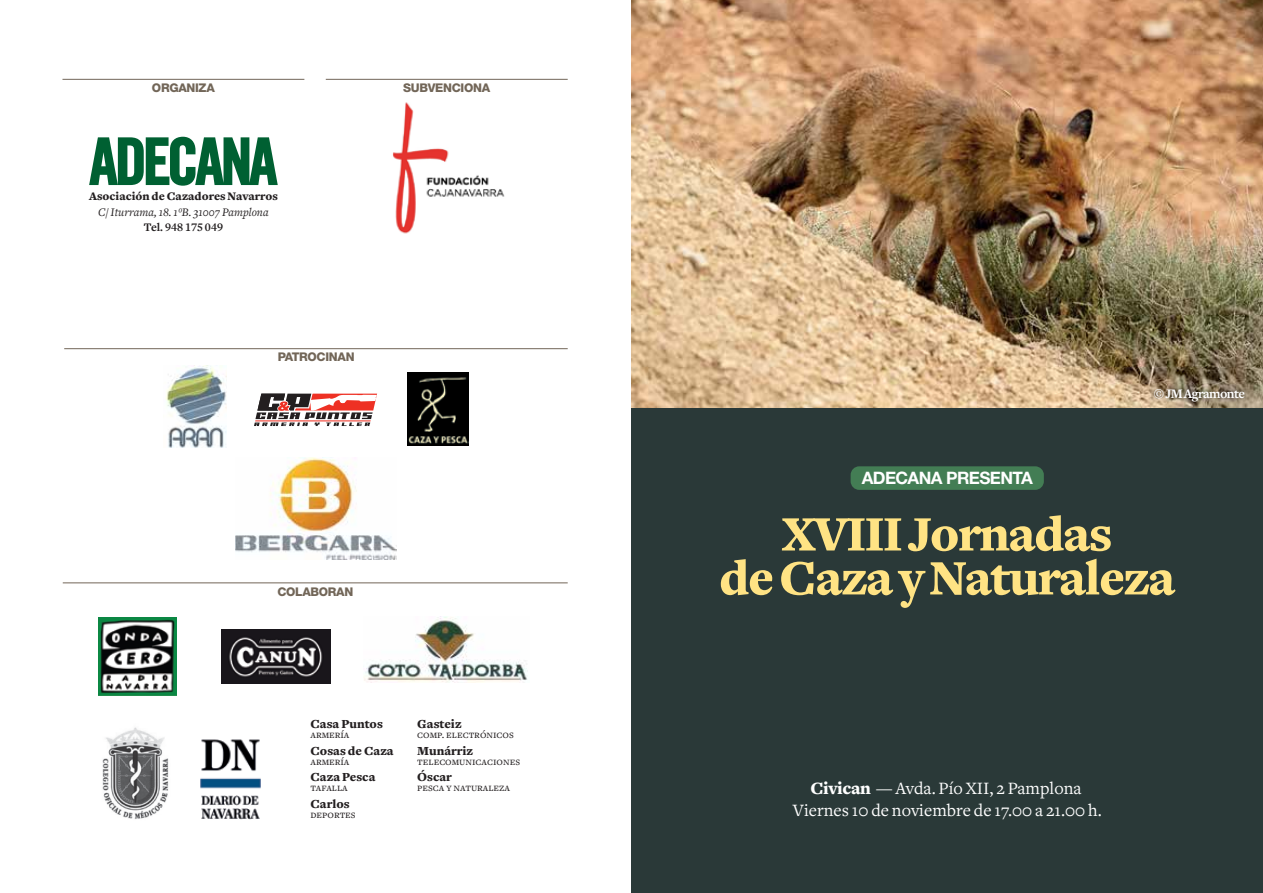
<style>
.page{position:relative;width:1263px;height:893px;background:#fff}
.page>*{position:absolute;margin:0;border:0;box-sizing:border-box;transform-origin:0 0}
.t1{font:900 51.45px/44px "Freight Text";letter-spacing:-.03em;color:#ffe384;text-align:center}
.t2{font:18px/21.6px "Freight Text";color:#fff;text-align:center}
.t3{font:700 17.1px "Helvetica Neue";letter-spacing:-.035em;color:#fff}
.t4{font:700 13.5px "Freight Text";letter-spacing:-.04em;color:#fff}
.t5{font:900 12.9px "Freight Text";color:#231f20}
.t6{font:800 12px "Helvetica Neue";letter-spacing:-.025em;color:#726658}
.t7{font:italic 12px "Freight Text";color:#231f20}
.t8{font:900 12px "Freight Text";color:#231f20}
.t9{font:12px "Freight Text Bold SC";color:#231f20}
.t10{font:11.55px "Freight Text Book SC";color:#231f20}
.s1{font-family:"Freight Text";font-weight:700}
.s2{font-weight:900}
</style>
<div class="page">
<img style="left:631px;top:0;width:632px;height:420px">
<div style="left:632px;top:409px;width:631px;height:484px;background:#2a3938"></div>
<div style="left:851px;top:466px;width:193px;height:24px;background:#437d54;border-radius:9px"></div>
<img style="left:392px;top:102px;width:113px;height:132px">
<hr style="left:62px;top:79px;width:242px;height:1px;background:#726658">
<hr style="left:326px;top:79px;width:242px;height:1px;background:#726658">
<hr style="left:64px;top:348px;width:504px;height:1px;background:#726658">
<hr style="left:63px;top:582px;width:505px;height:1px;background:#726658">
<svg style="left:89px;top:137px;width:189px;height:49px"></svg>
<img style="left:102px;top:727px;width:67px;height:92px">
<img style="left:200px;top:739px;width:61px;height:81px">
<img style="left:364px;top:617px;width:164px;height:66px">
<img style="left:99px;top:617px;width:78px;height:78px">
<svg style="left:254px;top:393px;width:123px;height:33px"></svg>
<img style="left:166px;top:365px;width:60px;height:82px">
<img style="left:407px;top:372px;width:61px;height:73px">
<img style="left:221px;top:629px;width:109px;height:54px">
<img style="left:236px;top:457px;width:160px;height:102px">
<img style="left:1147px;top:380px;width:104px;height:28px">
<p class="t6" style="left:152px;top:81px;width:64px">ORGANIZA</p>
<p class="t6" style="left:403px;top:81px;width:89px">SUBVENCIONA</p>
<p class="t8" style="left:89px;top:190px;width:190px">Asociación de Cazadores Navarros</p>
<p class="t7" style="left:98px;top:206px;width:172px">C/ Iturrama, 18. 1ºB. 31007 Pamplona</p>
<p class="t9" style="left:144px;top:220px;width:81px"><span class="s1">Tel.</span> 948 175 049</p>
<p class="t6" style="left:278px;top:350px;width:78px">PATROCINAN</p>
<p class="t6" style="left:277px;top:584px;width:77px">COLABORAN</p>
<p class="t5" style="left:310px;top:717px;width:74px">Casa Puntos</p>
<p class="t10" style="left:310px;top:728px;width:41px">armería</p>
<p class="t5" style="left:310px;top:743px;width:85px">Cosas de Caza</p>
<p class="t10" style="left:310px;top:755px;width:41px">armería</p>
<p class="t5" style="left:310px;top:770px;width:66px">Caza Pesca</p>
<p class="t10" style="left:310px;top:781px;width:39px">tafalla</p>
<p class="t5" style="left:310px;top:796px;width:41px">Carlos</p>
<p class="t10" style="left:310px;top:808px;width:47px">deportes</p>
<p class="t5" style="left:417px;top:717px;width:46px">Gasteiz</p>
<p class="t10" style="left:417px;top:728px;width:98px">comp. electrónicos</p>
<p class="t5" style="left:417px;top:743px;width:57px">Munárriz</p>
<p class="t10" style="left:417px;top:755px;width:104px">telecomunicaciones</p>
<p class="t5" style="left:417px;top:770px;width:36px">Óscar</p>
<p class="t10" style="left:417px;top:781px;width:94px">pesca y naturaleza</p>
<h3 class="t3" style="left:862px;top:467px;width:173px">ADECANA PRESENTA</h3>
<p class="t4" style="left:1154px;top:386px;width:93px">© JM Agramonte</p>
<h1 class="t1" style="left:719px;top:513px;width:458px">XVIII Jornadas<br>de Caza y Naturaleza</h1>
<h2 class="t2" style="left:793px;top:778px;width:310px"><span class="s2">Civican</span> — Avda. Pío XII, 2 Pamplona<br>Viernes 10 de noviembre de 17.00 a 21.00 h.</h2>
</div>
